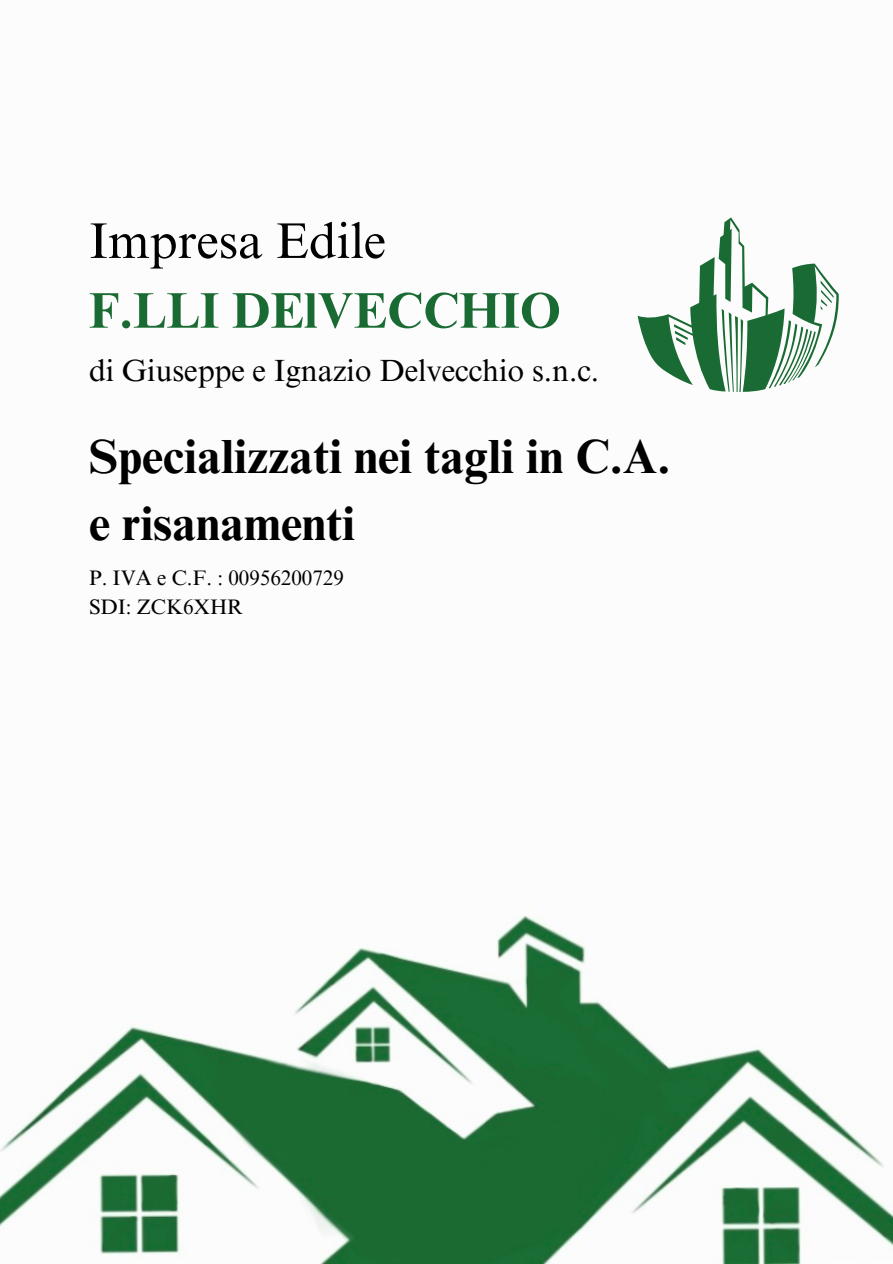
<style>
.page{position:relative;width:893px;height:1264px;background:#fff}
.page>*{position:absolute;margin:0;border:0;box-sizing:border-box;transform-origin:0 0}
.t1{font:700 50.1px "Times NRMT Pro";color:#196b33}
.t2{font:50.1px "Times NRMT Pro";color:#000}
.t3{font:700 48px/66.3px "Times NRMT Pro";color:#000}
.t4{font:30.6px "Times NRMT Pro";color:#000}
.t5{font:21px/29.2px "Times NRMT Pro";color:#000}
</style>
<div class="page">
<div style="left:0;top:0;width:892px;height:1263px;background:#fbfcfb"></div>
<svg style="left:637px;top:217px;width:202px;height:175px"></svg>
<img style="left:0;top:916px;width:892px;height:347px">
<p class="t2" style="left:89px;top:222px;width:298px">Impresa Edile</p>
<p class="t1" style="left:89px;top:292px;width:473px">F.LLI DElVECCHIO</p>
<p class="t4" style="left:89px;top:358px;width:511px">di Giuseppe e Ignazio Delvecchio s.n.c.</p>
<p class="t3" style="left:89px;top:429px;width:583px">Specializzati nei tagli in C.A. e risanamenti</p>
<p class="t5" style="left:89px;top:566px;width:256px">P. IVA e C.F. : 00956200729<br>SDI: ZCK6XHR</p>
</div>
